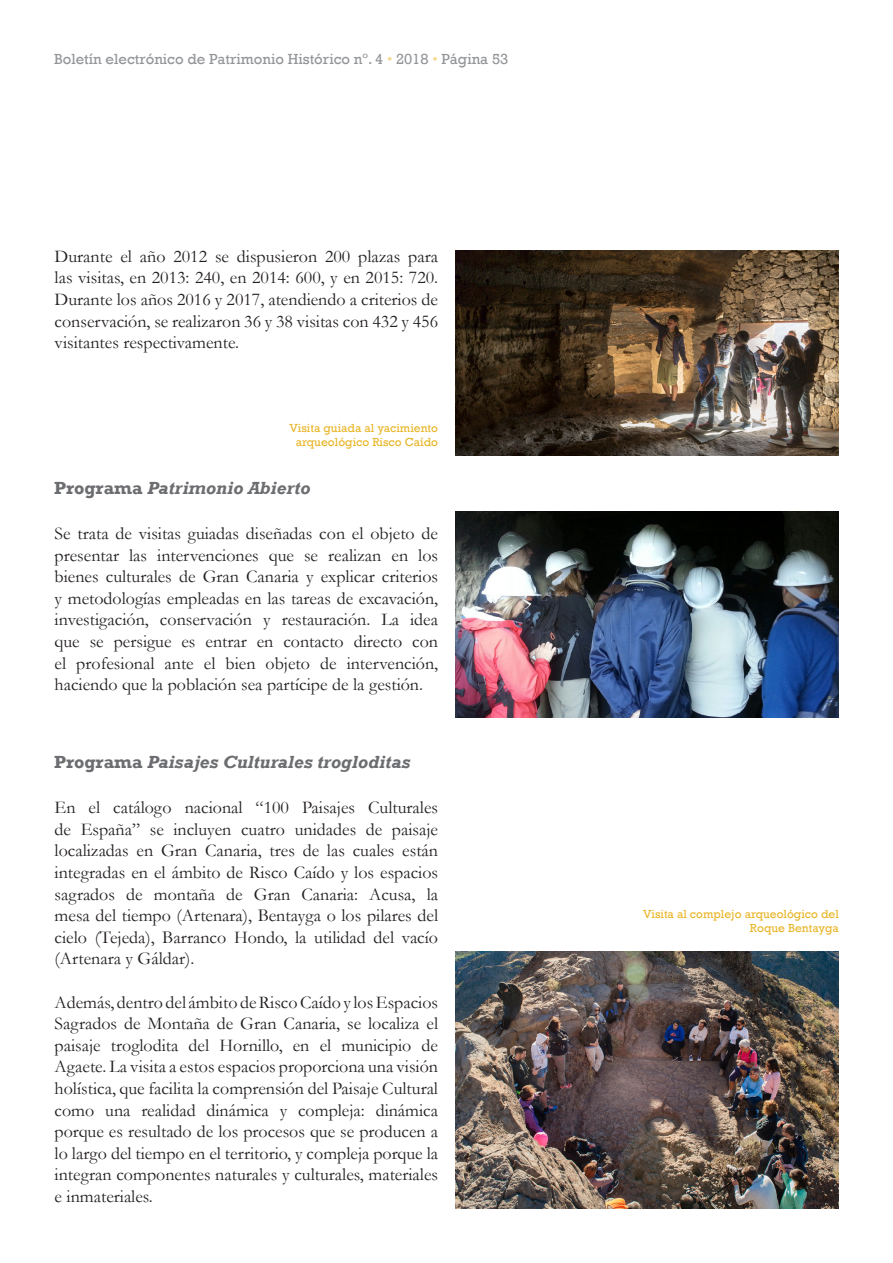
<style>
.page{position:relative;width:893px;height:1263px;background:#fff}
.page>*{position:absolute;margin:0;border:0;box-sizing:border-box;transform-origin:0 0}
.Texto{font:18px/21.6px "Garamond";color:#231f20;text-align:justify}
.Título{font:italic 700 18px "Rockwell";color:#6c6d70}
.Título-2{font:15px "Rockwell";color:#939598}
.Pie_Foto{font:12px/14.4px "Rockwell";color:#e9b72b;text-align:center}
.s1{color:#f4db95}
.s2{font-style:normal}
</style>
<div class="page">
<img style="left:455px;top:951px;width:384px;height:258px">
<img style="left:455px;top:250px;width:384px;height:206px">
<img style="left:455px;top:512px;width:384px;height:206px">
<p class="Título-2" style="left:54px;top:51px;width:456px">Boletín electrónico de Patrimonio Histórico nº. 4 <span class="s1">•</span> 2018 <span class="s1">•</span> Página 53</p>
<p class="Texto" style="left:55px;top:245px;width:385px">Durante el año 2012 se dispusieron 200 plazas para las visitas, en 2013: 240, en 2014: 600, y en 2015: 720.<br>Durante los años 2016 y 2017, atendiendo a criterios de conservación, se realizaron 36 y 38 visitas con 432 y 456 visitantes respectivamente.</p>
<p class="Pie_Foto" style="left:289px;top:421px;width:150px">Visita guiada al yacimiento arqueológico Risco Caído</p>
<p class="Título" style="left:54px;top:477px;width:258px"><span class="s2">Programa</span> Patrimonio Abierto</p>
<p class="Texto" style="left:55px;top:522px;width:385px">Se trata de visitas guiadas diseñadas con el objeto de presentar las intervenciones que se realizan en los bienes culturales de Gran Canaria y explicar criterios y metodologías empleadas en las tareas de excavación, investigación, conservación y restauración. La idea que se persigue es entrar en contacto directo con el profesional ante el bien objeto de intervención, haciendo que la población sea partícipe de la gestión.</p>
<p class="Título" style="left:54px;top:751px;width:358px"><span class="s2">Programa</span> Paisajes Culturales trogloditas</p>
<p class="Texto" style="left:55px;top:796px;width:385px">En el catálogo nacional “100 Paisajes Culturales de España” se incluyen cuatro unidades de paisaje localizadas en Gran Canaria, tres de las cuales están integradas en el ámbito de Risco Caído y los espacios sagrados de montaña de Gran Canaria: Acusa, la mesa del tiempo (Artenara), Bentayga o los pilares del cielo (Tejeda), Barranco Hondo, la utilidad del vacío (Artenara y Gáldar).</p>
<p class="Texto" style="left:55px;top:991px;width:385px">Además, dentro del ámbito de Risco Caído y los Espacios Sagrados de Montaña de Gran Canaria, se localiza el paisaje troglodita del Hornillo, en el municipio de Agaete. La visita a estos espacios proporciona una visión holística, que facilita la comprensión del Paisaje Cultural como una realidad dinámica y compleja: dinámica porque es resultado de los procesos que se producen a lo largo del tiempo en el territorio, y compleja porque la integran componentes naturales y culturales, materiales e inmateriales.</p>
<p class="Pie_Foto" style="left:643px;top:907px;width:197px;text-align:right">Visita al complejo arqueológico del<br>Roque Bentayga</p>
</div>
